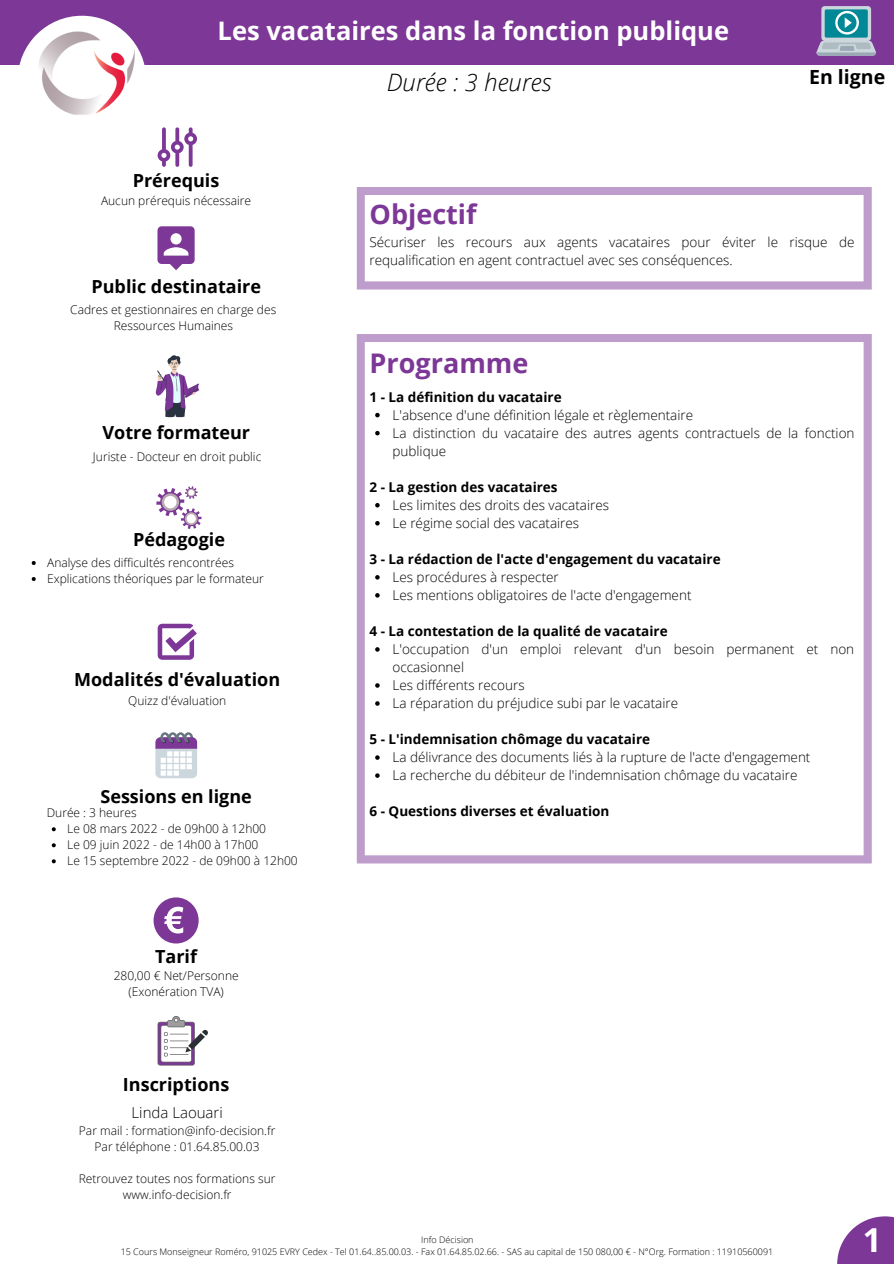
<style>
.page{position:relative;width:894px;height:1264px;background:#fff}
.page>*{position:absolute;margin:0;border:0;box-sizing:border-box;transform-origin:0 0}
.t1{font:700 33px "Open Sans";color:#fff}
.t2{font:700 27px "Open Sans";color:#7c3797}
.t3{font:700 25.5px "Open Sans";color:#fff}
.t4{font:italic 300 24px "Open Sans";color:#000}
.t5{font:700 19.5px "Open Sans";color:#000}
.t6{font:700 18px "Open Sans";color:#000}
.t7{font:300 15px "Open Sans";color:#000}
.t8{font:300 13.5px/18px "Open Sans";color:#000}
.t9{font:700 13.5px "Open Sans";color:#000}
.t10{font:300 12px/16px "Open Sans";color:#000;text-align:center}
.t11{font:300 9px "Open Sans";color:#000}
</style>
<div class="page">
<div style="left:0;top:0;width:893px;height:65px;background:#7c3797"></div>
<div style="left:18px;top:16px;width:128px;height:128px;background:#fff;border-radius:50%"></div>
<img style="left:19px;top:19px;width:124px;height:96px">
<svg style="left:816px;top:6px;width:59px;height:50px;background:#77a2b7"></svg>
<svg style="left:155px;top:732px;width:42px;height:46px"></svg>
<svg style="left:52px;top:827px;width:4px;height:4px"></svg>
<svg style="left:52px;top:843px;width:4px;height:4px"></svg>
<svg style="left:52px;top:859px;width:4px;height:4px"></svg>
<div style="left:153px;top:897px;width:45px;height:46px;background:#7c3797;border-radius:50%"></div>
<svg style="left:164px;top:906px;width:19px;height:27px"></svg>
<svg style="left:357px;top:334px;width:514px;height:529px"></svg>
<svg style="left:357px;top:187px;width:514px;height:102px"></svg>
<svg style="left:155px;top:355px;width:44px;height:62px"></svg>
<svg style="left:837px;top:1216px;width:56px;height:47px"></svg>
<svg style="left:157px;top:226px;width:37px;height:44px"></svg>
<svg style="left:375px;top:413px;width:4px;height:4px"></svg>
<svg style="left:375px;top:431px;width:4px;height:4px"></svg>
<svg style="left:375px;top:503px;width:4px;height:4px"></svg>
<svg style="left:375px;top:521px;width:4px;height:4px"></svg>
<svg style="left:375px;top:575px;width:4px;height:4px"></svg>
<svg style="left:375px;top:593px;width:4px;height:4px"></svg>
<svg style="left:375px;top:647px;width:4px;height:4px"></svg>
<svg style="left:375px;top:683px;width:4px;height:4px"></svg>
<svg style="left:375px;top:701px;width:4px;height:4px"></svg>
<svg style="left:375px;top:755px;width:4px;height:4px"></svg>
<svg style="left:375px;top:773px;width:4px;height:4px"></svg>
<svg style="left:157px;top:1016px;width:51px;height:49px"></svg>
<svg style="left:157px;top:127px;width:40px;height:40px"></svg>
<svg style="left:158px;top:623px;width:39px;height:36px"></svg>
<svg style="left:156px;top:486px;width:45px;height:43px"></svg>
<svg style="left:185px;top:512px;width:12px;height:13px"></svg>
<div style="left:186px;top:514px;width:10px;height:9px;background:#fff;border-radius:50%"></div>
<svg style="left:32px;top:561px;width:4px;height:4px"></svg>
<svg style="left:32px;top:577px;width:4px;height:4px"></svg>
<p class="t3" style="left:217px;top:13px;width:513px">Les vacataires dans la fonction publique</p>
<p class="t4" style="left:386px;top:65px;width:166px">Durée : 3 heures</p>
<p class="t5" style="left:808px;top:63px;width:78px">En ligne</p>
<p class="t6" style="left:133px;top:168px;width:88px">Prérequis</p>
<p class="t10" style="left:101px;top:192px;width:151px">Aucun prérequis nécessaire</p>
<p class="t6" style="left:91px;top:273px;width:171px">Public destinataire</p>
<p class="t10" style="left:70px;top:301px;width:207px">Cadres et gestionnaires en charge des</p>
<p class="t10" style="left:114px;top:317px;width:121px">Ressources Humaines</p>
<p class="t6" style="left:102px;top:419px;width:149px">Votre formateur</p>
<p class="t10" style="left:93px;top:448px;width:170px">Juriste - Docteur en droit public</p>
<p class="t6" style="left:133px;top:527px;width:93px">Pédagogie</p>
<p class="t10" style="left:47px;top:554px;width:188px">Analyse des difficultés rencontrées</p>
<p class="t10" style="left:47px;top:570px;width:218px">Explications théoriques par le formateur</p>
<p class="t6" style="left:74px;top:667px;width:207px">Modalités d'évaluation</p>
<p class="t10" style="left:128px;top:692px;width:99px">Quizz d'évaluation</p>
<p class="t6" style="left:100px;top:783px;width:153px">Sessions en ligne</p>
<p class="t10" style="left:47px;top:804px;width:91px">Durée : 3 heures</p>
<p class="t10" style="left:67px;top:820px;width:200px">Le 08 mars 2022 - de 09h00 à 12h00</p>
<p class="t10" style="left:67px;top:836px;width:193px">Le 09 juin 2022 - de 14h00 à 17h00</p>
<p class="t10" style="left:67px;top:852px;width:232px">Le 15 septembre 2022 - de 09h00 à 12h00</p>
<p class="t2" style="left:369px;top:195px;width:109px">Objectif</p>
<p class="t8" style="left:369px;top:233px;width:486px">Sécuriser les recours aux agents vacataires pour éviter le risque de requalification en agent contractuel avec ses conséquences.</p>
<p class="t2" style="left:369px;top:344px;width:160px">Programme</p>
<p class="t9" style="left:369px;top:387px;width:194px">1 - La définition du vacataire</p>
<p class="t8" style="left:392px;top:405px;width:302px">L'absence d'une définition légale et règlementaire</p>
<p class="t8" style="left:392px;top:423px;width:463px">La distinction du vacataire des autres agents contractuels de la fonction publique</p>
<p class="t9" style="left:369px;top:477px;width:189px">2 - La gestion des vacataires</p>
<p class="t8" style="left:392px;top:495px;width:218px">Les limites des droits des vacataires</p>
<p class="t8" style="left:392px;top:513px;width:188px">Le régime social des vacataires</p>
<p class="t9" style="left:369px;top:549px;width:352px">3 - La rédaction de l'acte d'engagement du vacataire</p>
<p class="t8" style="left:392px;top:567px;width:168px">Les procédures à respecter</p>
<p class="t8" style="left:392px;top:585px;width:300px">Les mentions obligatoires de l'acte d'engagement</p>
<p class="t9" style="left:369px;top:621px;width:299px">4 - La contestation de la qualité de vacataire</p>
<p class="t8" style="left:392px;top:639px;width:463px">L'occupation d'un emploi relevant d'un besoin permanent et non occasionnel</p>
<p class="t8" style="left:392px;top:675px;width:134px">Les différents recours</p>
<p class="t8" style="left:392px;top:693px;width:287px">La réparation du préjudice subi par le vacataire</p>
<p class="t9" style="left:369px;top:729px;width:282px">5 - L'indemnisation chômage du vacataire</p>
<p class="t8" style="left:392px;top:747px;width:419px">La délivrance des documents liés à la rupture de l'acte d'engagement</p>
<p class="t8" style="left:392px;top:765px;width:406px">La recherche du débiteur de l'indemnisation chômage du vacataire</p>
<p class="t9" style="left:369px;top:801px;width:241px">6 - Questions diverses et évaluation</p>
<p class="t6" style="left:155px;top:944px;width:43px">Tarif</p>
<p class="t10" style="left:114px;top:967px;width:126px">280,00 € Net/Personne</p>
<p class="t10" style="left:129px;top:983px;width:97px">(Exonération TVA)</p>
<p class="t6" style="left:123px;top:1072px;width:108px">Inscriptions</p>
<p class="t7" style="left:132px;top:1101px;width:93px">Linda Laouari</p>
<p class="t10" style="left:79px;top:1122px;width:198px">Par mail : formation@info-decision.fr</p>
<p class="t10" style="left:95px;top:1138px;width:166px">Par téléphone : 01.64.85.00.03</p>
<p class="t10" style="left:79px;top:1170px;width:198px">Retrouvez toutes nos formations sur www.info-decision.fr</p>
<p class="t11" style="left:421px;top:1233px;width:54px">Info Décision</p>
<p class="t11" style="left:121px;top:1245px;width:654px">15 Cours Monseigneur Roméro, 91025 EVRY Cedex - Tel 01.64..85.00.03. - Fax 01.64.85.02.66. - SAS au capital de 150 080,00 € - N°Org. Formation : 11910560091</p>
<p class="t1" style="left:862px;top:1217px;width:20px">1</p>
</div>
